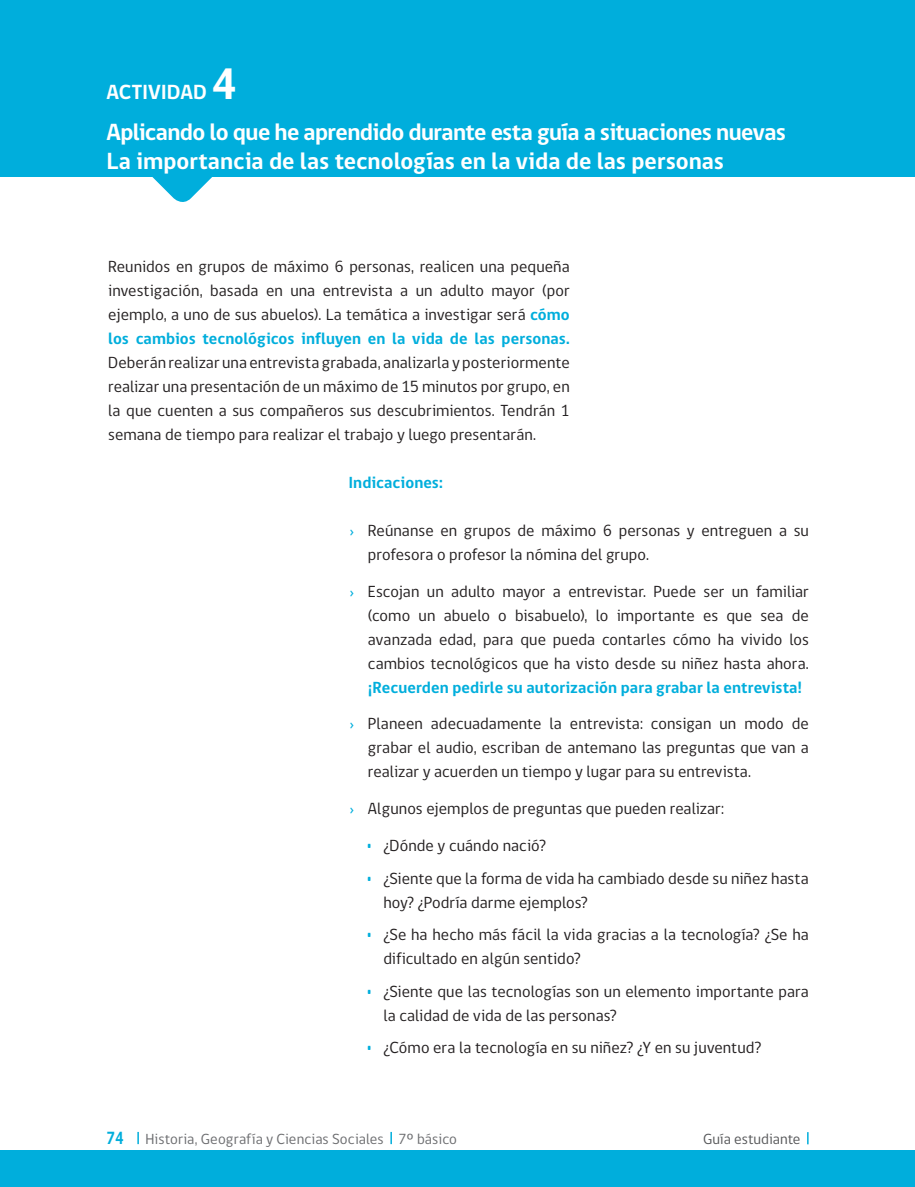
<style>
.page{position:relative;width:915px;height:1187px;background:#fff}
.page>*{position:absolute;margin:0;border:0;box-sizing:border-box;transform-origin:0 0}
.t1{font:700 24px "gob CL";letter-spacing:-.02em;color:#fff}
.t2{font:700 24px "gob CL";color:#fff}
.titulos{font:700 21px "gob CL";letter-spacing:-.005em;color:#fff}
.texto_gral_2_columna{font:16.5px/24px "gob CL";letter-spacing:.005em;color:#231f20}
.texto_gral_en_2_colu{font:700 16.5px "gob CL";color:#00aedc}
.t3{font:15px "gob CL";letter-spacing:.005em;color:#6c6d70}
.t4{font:15px "gob CL";color:#57585a}
.s1{font-size:45px}
.s2{font-weight:700;color:#00aedc}
.s3{color:#00aedc}
.s4{font-weight:700;font-size:18px;color:#00aedc}
</style>
<div class="page">
<div style="left:0;top:0;width:914px;height:176px;background:#00aedc"></div>
<svg style="left:40px;top:176px;width:285px;height:26px"></svg>
<svg style="left:137px;top:1131px;width:2px;height:12px"></svg>
<svg style="left:390px;top:1131px;width:2px;height:12px"></svg>
<div style="left:0;top:1149px;width:914px;height:37px;background:#00aedc"></div>
<svg style="left:807px;top:1132px;width:1px;height:12px"></svg>
<p class="titulos" style="left:106px;top:77px;width:132px">ACTIVIDAD <span class="s1">4</span></p>
<p class="t1" style="left:106px;top:116px;width:681px">Aplicando lo que he aprendido durante esta guía a situaciones nuevas</p>
<p class="t2" style="left:106px;top:145px;width:619px">La importancia de las tecnologías en la vida de las personas</p>
<p class="titulos" style="left:107px;top:105px;width:132px">ACTIVIDAD <span class="s1">2</span></p>
<p class="texto_gral_2_columna" style="left:108px;top:254px;width:463px;text-align:justify">Reunidos en grupos de máximo 6 personas, realicen una pequeña investigación, basada en una entrevista a un adulto mayor (por ejemplo, a uno de sus abuelos). La temática a investigar será <span class="s2">cómo los cambios tecnológicos influyen en la vida de las personas.<br></span>Deberán realizar una entrevista grabada, analizarla y posteriormente realizar una presentación de un máximo de 15 minutos por grupo, en la que cuenten a sus compañeros sus descubrimientos. Tendrán 1 semana de tiempo para realizar el trabajo y luego presentarán.</p>
<p class="texto_gral_en_2_colu" style="left:348px;top:471px;width:96px">Indicaciones:</p>
<p class="texto_gral_2_columna" style="left:368px;top:518px;width:442px;text-indent:-18px"><span class="s3">›</span> Reúnanse en grupos de máximo 6 personas y entreguen a su profesora o profesor la nómina del grupo.</p>
<p class="texto_gral_2_columna" style="left:368px;top:579px;width:442px;text-align:justify;text-indent:-18px"><span class="s3">›</span> Escojan un adulto mayor a entrevistar. Puede ser un familiar (como un abuelo o bisabuelo), lo importante es que sea de avanzada edad, para que pueda contarles cómo ha vivido los cambios tecnológicos que ha visto desde su niñez hasta ahora. <span class="s2">¡Recuerden pedirle su autorización para grabar la entrevista!</span></p>
<p class="texto_gral_2_columna" style="left:368px;top:712px;width:442px;text-align:justify;text-indent:-18px"><span class="s3">›</span> Planeen adecuadamente la entrevista: consigan un modo de grabar el audio, escriban de antemano las preguntas que van a realizar y acuerden un tiempo y lugar para su entrevista.</p>
<p class="texto_gral_2_columna" style="left:350px;top:797px;width:375px"><span class="s3">›</span> Algunos ejemplos de preguntas que pueden realizar:</p>
<p class="texto_gral_2_columna" style="left:366px;top:833px;width:181px"><span class="s2">•</span> ¿Dónde y cuándo nació?</p>
<p class="texto_gral_2_columna" style="left:383px;top:866px;width:427px;text-indent:-17px"><span class="s2">•</span> ¿Siente que la forma de vida ha cambiado desde su niñez hasta hoy? ¿Podría darme ejemplos?</p>
<p class="texto_gral_2_columna" style="left:383px;top:922px;width:427px;text-indent:-17px"><span class="s2">•</span> ¿Se ha hecho más fácil la vida gracias a la tecnología? ¿Se ha dificultado en algún sentido?</p>
<p class="texto_gral_2_columna" style="left:383px;top:979px;width:427px;text-indent:-17px"><span class="s2">•</span> ¿Siente que las tecnologías son un elemento importante para la calidad de vida de las personas?</p>
<p class="texto_gral_2_columna" style="left:366px;top:1035px;width:396px"><span class="s2">•</span> ¿Cómo era la tecnología en su niñez? ¿Y en su juventud?</p>
<p class="t3" style="left:106px;top:1128px;width:352px"><span class="s4">74</span> Historia, Geografía y Ciencias Sociales 7º básico</p>
<p class="t4" style="left:703px;top:1128px;width:99px">Guía estudiante</p>
</div>
